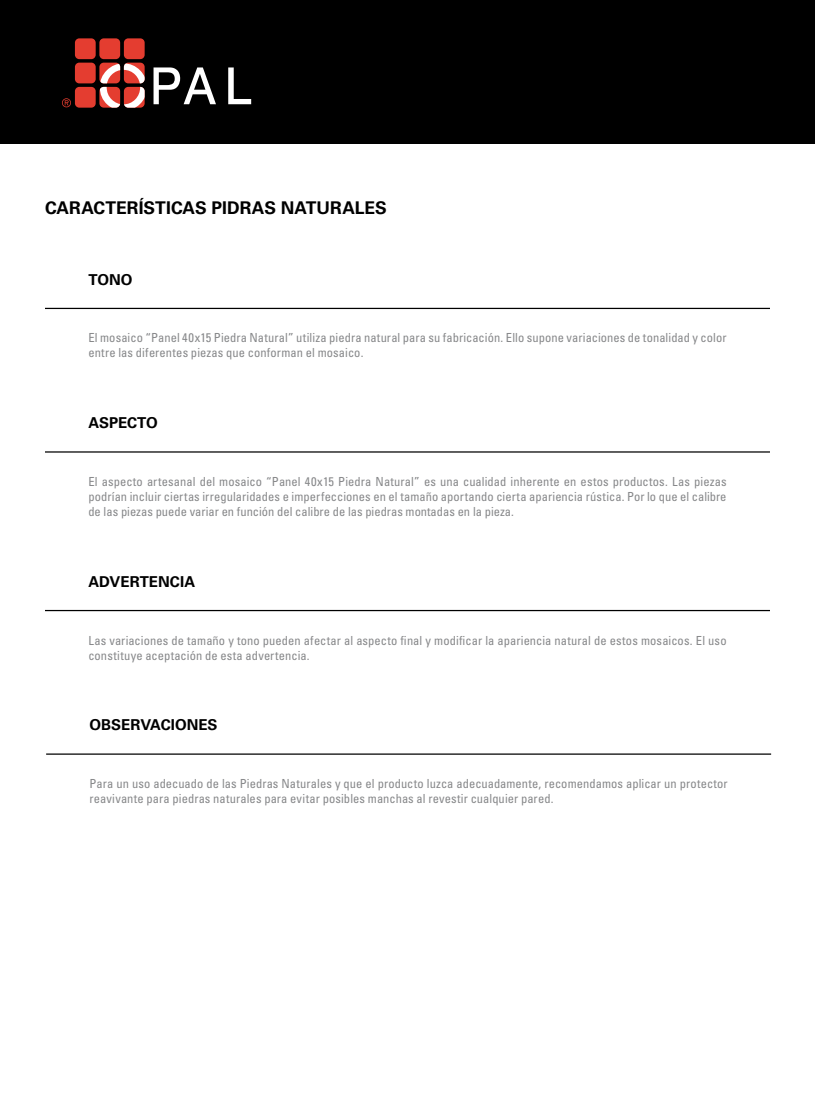
<style>
.page{position:relative;width:815px;height:1099px;background:#fff}
.page>*{position:absolute;margin:0;border:0;box-sizing:border-box;transform-origin:0 0}
.t1{font:700 17.5px "Univers LT Std";color:#000}
.t2{font:700 15px "Univers LT Std";color:#000}
.t3{font:condensed 12.5px/15px "Univers LT Std";letter-spacing:.005em;color:#87888a}
</style>
<div class="page">
<hr style="left:45px;top:308px;width:725px;height:1px;background:#000">
<div style="left:0;top:0;width:815px;height:143px;background:#000"></div>
<div style="left:75px;top:38px;width:21px;height:21px;background:#e43d30;border-radius:4px"></div>
<div style="left:99px;top:38px;width:21px;height:21px;background:#e43d30;border-radius:4px"></div>
<div style="left:124px;top:38px;width:21px;height:21px;background:#e43d30;border-radius:4px"></div>
<div style="left:75px;top:63px;width:21px;height:20px;background:#e43d30;border-radius:4px"></div>
<div style="left:75px;top:87px;width:21px;height:21px;background:#e43d30;border-radius:4px"></div>
<svg style="left:154px;top:67px;width:62px;height:37px"></svg>
<svg style="left:228px;top:67px;width:23px;height:37px"></svg>
<svg style="left:62px;top:98px;width:9px;height:9px"></svg>
<svg style="left:99px;top:63px;width:46px;height:45px;background:#bf6e68"></svg>
<hr style="left:45px;top:451px;width:725px;height:1px;background:#000">
<hr style="left:45px;top:610px;width:725px;height:1px;background:#000">
<hr style="left:46px;top:753px;width:725px;height:1px;background:#000">
<h1 class="t1" style="left:45px;top:197px;width:343px">CARACTERÍSTICAS PIDRAS NATURALES</h1>
<p class="t2" style="left:88px;top:271px;width:46px">TONO</p>
<p class="t3" style="left:88px;top:330px;width:640px">El mosaico “Panel 40x15 Piedra Natural” utiliza piedra natural para su fabricación. Ello supone variaciones de tonalidad y color entre las diferentes piezas que conforman el mosaico.</p>
<p class="t2" style="left:88px;top:414px;width:71px">ASPECTO</p>
<p class="t3" style="left:88px;top:474px;width:640px;text-align:justify">El aspecto artesanal del mosaico “Panel 40x15 Piedra Natural” es una cualidad inherente en estos productos. Las piezas podrían incluir ciertas irregularidades e imperfecciones en el tamaño aportando cierta apariencia rústica. Por lo que el calibre de las piezas puede variar en función del calibre de las piedras montadas en la pieza.</p>
<p class="t2" style="left:88px;top:572px;width:108px">ADVERTENCIA</p>
<p class="t3" style="left:88px;top:632px;width:640px">Las variaciones de tamaño y tono pueden afectar al aspecto final y modificar la apariencia natural de estos mosaicos. El uso constituye aceptación de esta advertencia.</p>
<p class="t2" style="left:90px;top:716px;width:130px">OBSERVACIONES</p>
<p class="t3" style="left:90px;top:776px;width:640px">Para un uso adecuado de las Piedras Naturales y que el producto luzca adecuadamente, recomendamos aplicar un protector reavivante para piedras naturales para evitar posibles manchas al revestir cualquier pared.</p>
</div>
